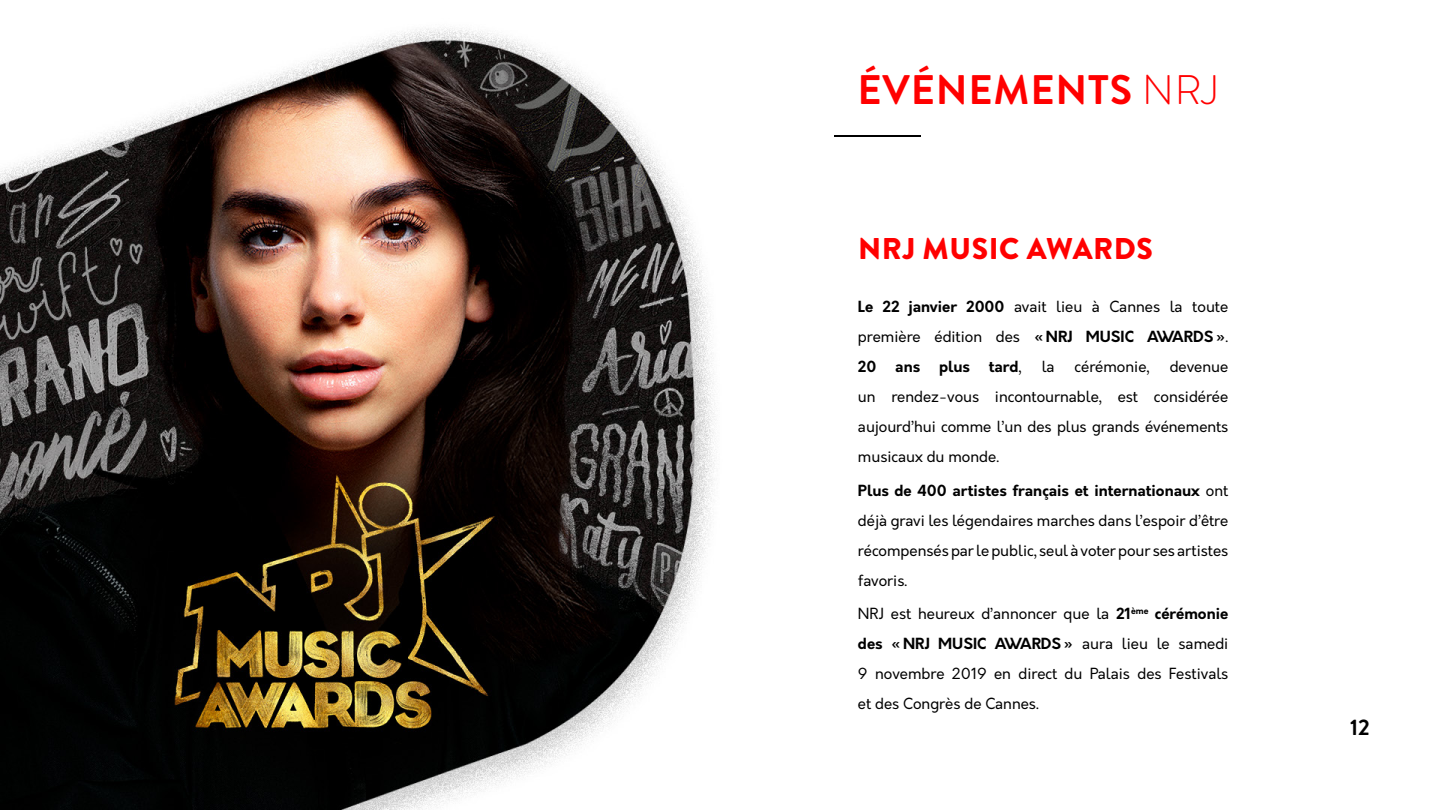
<style>
.page{position:relative;width:1440px;height:810px;background:#fff}
.page>*{position:absolute;margin:0;border:0;box-sizing:border-box;transform-origin:0 0}
.t1{font:700 41.25px "Brandon Grotesque";letter-spacing:.02em;color:#f00}
.t2{font:900 30px "Brandon Grotesque";letter-spacing:.02em;color:#f00}
.t3{font:700 22.5px "Brandon Grotesque";color:#000}
.t4{font:15px/30px "Orkney";color:#000;text-align:justify}
.t5{font:700 15px "Orkney";color:#000}
.s1{font-weight:300}
.s2{font-weight:700}
.s3{font-weight:400}
</style>
<div class="page">
<img style="left:0;top:27px;width:835px;height:783px">
<hr style="left:835px;top:135px;width:86px;height:2px;background:#000">
<h1 class="t1" style="left:857px;top:61px;width:362px">ÉVÉNEMENTS <span class="s1">NRJ</span></h1>
<h2 class="t2" style="left:858px;top:227px;width:296px">NRJ MUSIC AWARDS</h2>
<p class="t4" style="left:858px;top:292px;width:372px"><span class="s2">Le 22 janvier 2000</span> avait lieu à Cannes la toute première édition des <span class="s2">«NRJ MUSIC AWARDS»</span>.<br><span class="s2">20</span></p>
<p class="t5" style="left:895px;top:356px;width:26px">ans</p>
<p class="t5" style="left:939px;top:356px;width:32px">plus</p>
<p class="t5" style="left:989px;top:356px;width:34px">tard<span class="s3">,</span></p>
<p class="t4" style="left:1042px;top:352px;width:14px">la</p>
<p class="t4" style="left:1075px;top:352px;width:77px">cérémonie,</p>
<p class="t4" style="left:858px;top:352px;width:372px;text-indent:312px">devenue un rendez-vous incontournable, est considérée aujourd’hui comme l’un des plus grands événements musicaux du monde.</p>
<p class="t4" style="left:858px;top:476px;width:372px"><span class="s2">Plus de 400 artistes français et internationaux</span> ont déjà gravi les légendaires marches dans l’espoir d’être récompensés par le public, seul à voter pour ses artistes favoris.</p>
<p class="t4" style="left:858px;top:599px;width:372px">NRJ est heureux d’annoncer que la <span class="s2">21</span><sup>ème</sup> <span class="s2">cérémonie des «NRJ MUSIC AWARDS»</span> aura lieu le samedi 9 novembre 2019 en direct du Palais des Festivals et des Congrès de Cannes.</p>
<h3 class="t3" style="left:1350px;top:712px;width:21px">12</h3>
</div>
